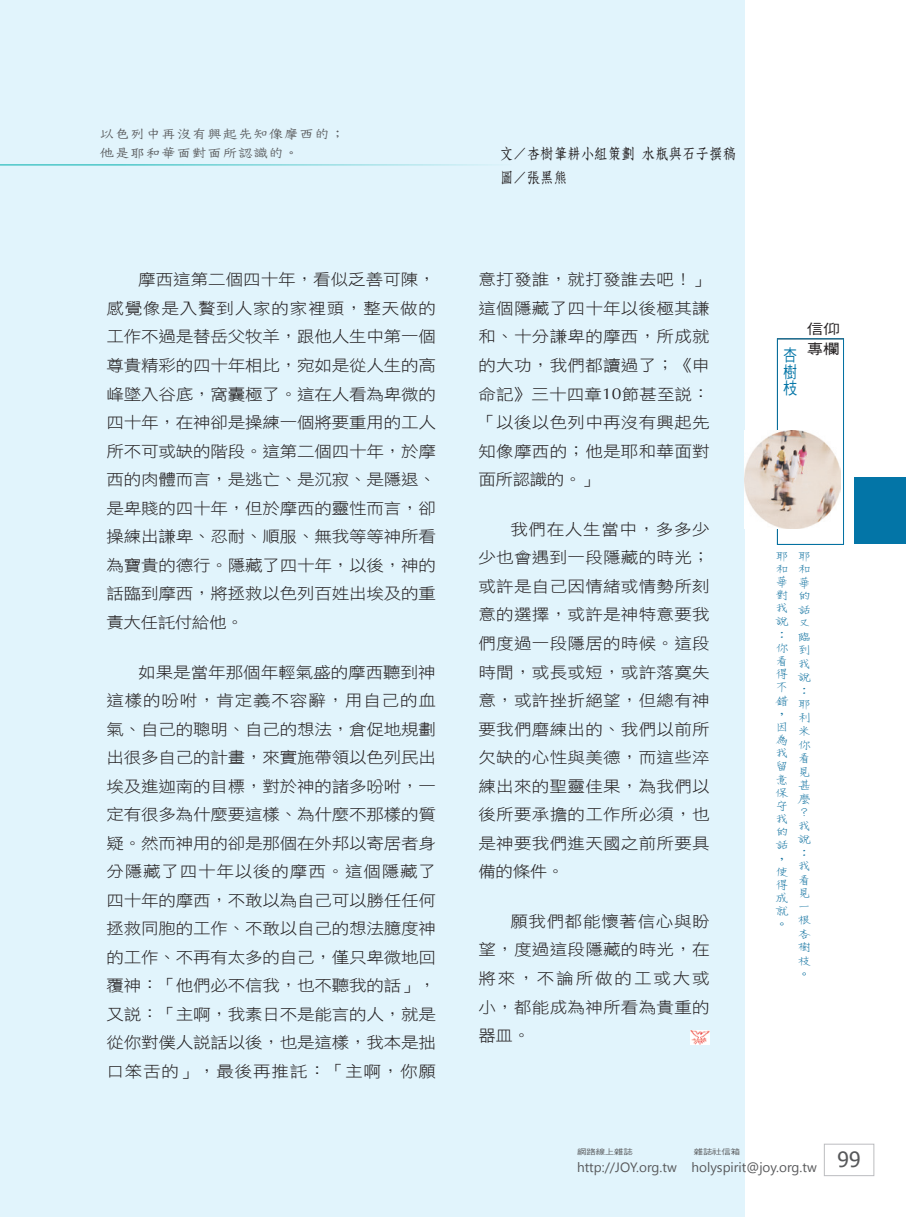
<style>
.page{position:relative;width:906px;height:1217px;background:#fff}
.page>*{position:absolute;margin:0;border:0;box-sizing:border-box;transform-origin:0 0}
.t1{font:21px "Tahoma";color:#57585a}
.t2{font:16.5px/16.5px "DF Hei W5 WIN BF";color:#0375a7;text-align:justify;scale:.85 1}
.t3{font:15.75px/28.5px "DF Hei W3 WIN BF";letter-spacing:.015em;color:#231f20;text-align:justify;scale:1.11 1}
.作者{font:15px "DF Fang Song W6 WIN BF";color:#231f20;scale:.9 1}
.眉批{font:14.1px/18.9px "DF Tie Xian W3 WIN BF";letter-spacing:-.025em;color:#57585a;scale:1.11 1}
.t4{font:14.1px "DF Hei W5 WIN BF";color:#231f20;scale:1.18 1}
.Normal-小字{font:13.5px/13.5px "DF Ya W3 WIN BF";color:#1373a1;scale:1.11 1}
.t5{font:13.5px "Segoe UI";color:#57585a}
.t6{font:7.5px "DF Hei W5 WIN BF";letter-spacing:-.015em;color:#57585a;scale:1.25 1}
.s1{font-family:"Optima"}
</style>
<div class="page">
<div style="left:0;top:0;width:744px;height:1216px;background:#e1f4fc"></div>
<div style="left:777px;top:338px;width:66px;height:206px;border:1px solid #0375a7"></div>
<img style="left:744px;top:430px;width:96px;height:99px">
<div style="left:854px;top:477px;width:52px;height:66px;background:#0375a7"></div>
<hr style="left:0;top:165px;width:512px;height:1px;background:#00afad">
<div style="left:824px;top:1143px;width:50px;height:32px;border:1px solid #bcbdc0"></div>
<img style="left:690px;top:1030px;width:20px;height:13px">
<p class="眉批" style="left:99px;top:125px;width:223px">以色列中再沒有興起先知像摩西的；他是耶和華面對面所認識的。</p>
<p class="t3" style="left:106px;top:265px;width:298px;text-indent:32px">摩西這第二個四十年，看似乏善可陳，感覺像是入贅到人家的家裡頭，整天做的工作不過是替岳父牧羊，跟他人生中第一個尊貴精彩的四十年相比，宛如是從人生的高峰墜入谷底，窩囊極了。這在人看為卑微的四十年，在神卻是操練一個將要重用的工人所不可或缺的階段。這第二個四十年，於摩西的肉體而言，是逃亡、是沉寂、是隱退、是卑賤的四十年，但於摩西的靈性而言，卻操練出謙卑、忍耐、順服、無我等等神所看為寶貴的德行。隱藏了四十年，以後，神的話臨到摩西，將拯救以色列百姓出埃及的重責大任託付給他。</p>
<p class="t3" style="left:106px;top:657px;width:298px;text-indent:32px">如果是當年那個年輕氣盛的摩西聽到神這樣的吩咐，肯定義不容辭，用自己的血氣、自己的聰明、自己的想法，倉促地規劃出很多自己的計畫，來實施帶領以色列民出埃及進迦南的目標，對於神的諸多吩咐，一定有很多為什麼要這樣、為什麼不那樣的質疑。然而神用的卻是那個在外邦以寄居者身分隱藏了四十年以後的摩西。這個隱藏了四十年的摩西，不敢以為自己可以勝任任何拯救同胞的工作、不敢以自己的想法臆度神的工作、不再有太多的自己，僅只卑微地回覆神：「他們必不信我，也不聽我的話」，又說：「主啊，我素日不是能言的人，就是從你對僕人說話以後，也是這樣，我本是拙口笨舌的」，最後再推託：「主啊，你願</p>
<p class="作者" style="left:500px;top:146px;width:264px">文／杏樹筆耕小組策劃 水瓶與石子撰稿</p>
<p class="作者" style="left:500px;top:170px;width:76px">圖／張黑熊</p>
<p class="t3" style="left:478px;top:265px;width:210px">意打發誰，就打發誰去吧！」這個隱藏了四十年以後極其謙和、十分謙卑的摩西，所成就的大功，我們都讀過了；《申命記》三十四章<span class="s1">10</span>節甚至說：「以後以色列中再沒有興起先知像摩西的；他是耶和華面對面所認識的。」</p>
<p class="t3" style="left:478px;top:515px;width:210px;text-indent:32px">我們在人生當中，多多少少也會遇到一段隱藏的時光；或許是自己因情緒或情勢所刻意的選擇，或許是神特意要我們度過一段隱居的時候。這段時間，或長或短，或許落寞失意，或許挫折絕望，但總有神要我們磨練出的、我們以前所欠缺的心性與美德，而這些淬練出來的聖靈佳果，為我們以後所要承擔的工作所必須，也是神要我們進天國之前所要具備的條件。</p>
<p class="t3" style="left:478px;top:906px;width:210px;text-indent:32px">願我們都能懷著信心與盼望，度過這段隱藏的時光，在將來，不論所做的工或大或小，都能成為神所看為貴重的器皿。</p>
<p class="t4" style="left:806px;top:322px;width:29px">信仰</p>
<p class="t2" style="left:783px;top:347px;width:18px">杏樹枝</p>
<p class="t4" style="left:806px;top:342px;width:29px">專欄</p>
<p class="Normal-小字" style="left:774px;top:549px;width:14px">耶和華對我說：你看得不錯，因為我留意保守我的話，使得成就。</p>
<p class="Normal-小字" style="left:797px;top:548px;width:14px">耶和華的話又臨到我說：耶利米你看見甚麼？我說：我看見一根杏樹枝。</p>
<p class="t6" style="left:577px;top:1147px;width:46px">網路線上雜誌</p>
<p class="t6" style="left:694px;top:1147px;width:39px">雜誌社信箱</p>
<p class="t1" style="left:837px;top:1144px;width:24px">99</p>
<p class="t5" style="left:577px;top:1157px;width:241px">http://JOY.org.tw holyspirit@joy.org.tw</p>
</div>
